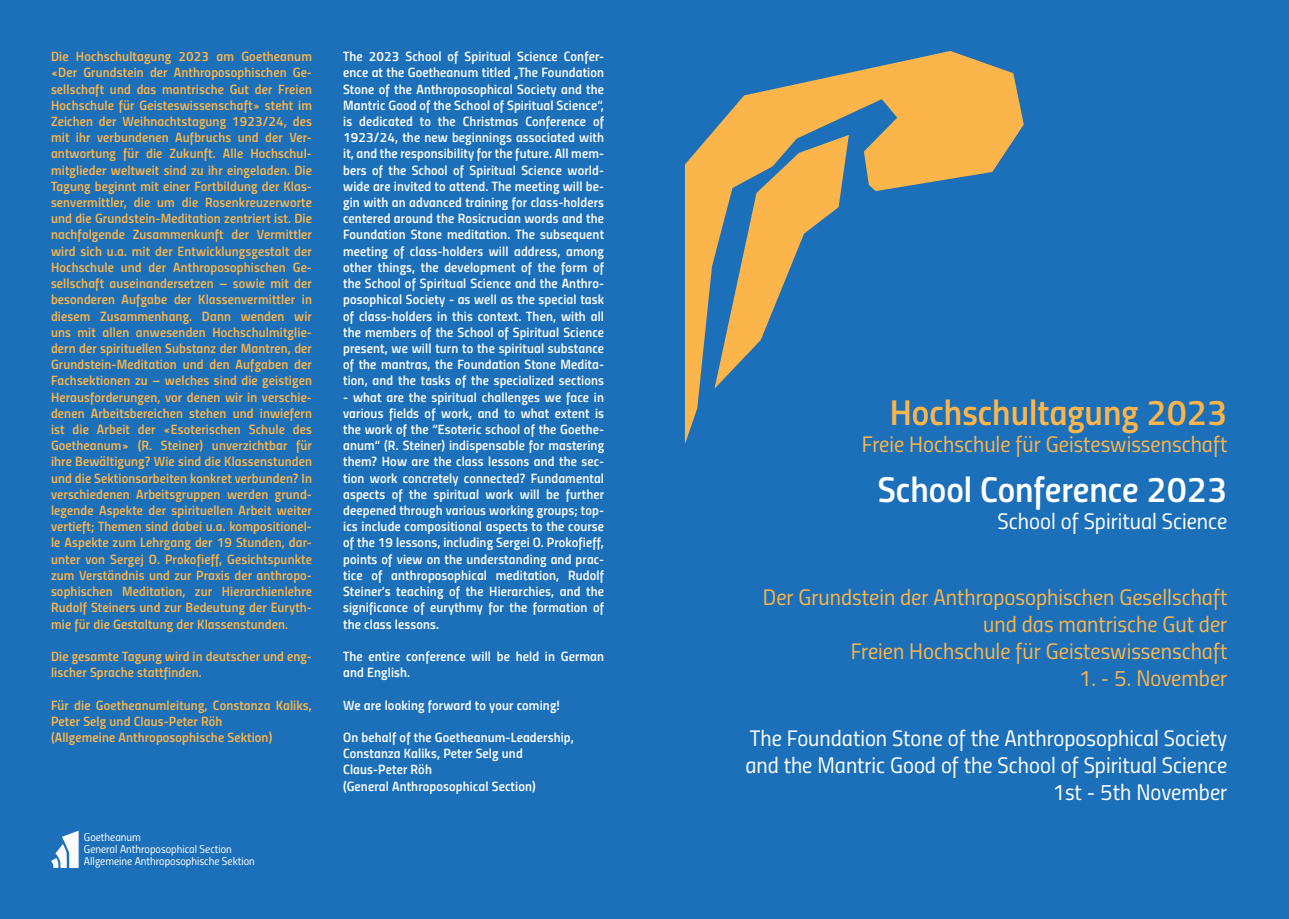
<style>
.page{position:relative;width:1289px;height:919px;background:#fff}
.page>*{position:absolute;margin:0;border:0;box-sizing:border-box;transform-origin:0 0}
.EN_text{font:36px "Titillium Semibold Upright";color:#fff}
.EN_text-2{font:36px "Titillium Semibold Upright";color:#fcb54a}
.EN_text-3{font:22.5px "Titillium Regular Upright";color:#fcb54a}
.EN_text-4{font:22.5px/27px "Titillium Regular Upright";color:#fff}
.EN_Text_Back{font:13.5px/16.2px "Titillium Semibold Upright";letter-spacing:.01em;color:#fff;text-align:justify}
.DE_Back_texrt{font:13.5px/16.2px "Titillium Semibold Upright";letter-spacing:.01em;color:#fcb54a}
.t1{font:11.25px "Titillium Regular Upright";color:#fff}
</style>
<div class="page">
<div style="left:0;top:0;width:1288px;height:918px;background:#1c70b9"></div>
<svg style="left:685px;top:51px;width:338px;height:393px"></svg>
<svg style="left:714px;top:135px;width:134px;height:253px"></svg>
<svg style="left:51px;top:830px;width:28px;height:37px"></svg>
<p class="DE_Back_texrt" style="left:51px;top:48px;width:262px;text-align:justify">Die Hochschultagung 2023 am Goetheanum «Der Grundstein der Anthroposophischen Ge&shy;sellschaft und das mantrische Gut der Freien Hochschule für Geisteswissenschaft» steht im Zeichen der Weihnachtstagung 1923/24, des mit ihr verbundenen Aufbruchs und der Ver&shy;antwortung für die Zukunft. Alle Hochschul&shy;mitglieder weltweit sind zu ihr eingeladen. Die Tagung beginnt mit einer Fortbildung der Klas&shy;senvermittler, die um die Rosenkreuzerworte und die Grundstein-Meditation zentriert ist. Die nachfolgende Zusammenkunft der Vermittler wird sich u.a. mit der Entwicklungsgestalt der Hochschule und der Anthroposophischen Ge&shy;sellschaft auseinandersetzen – sowie mit der besonderen Aufgabe der Klassenvermittler in diesem Zusammenhang. Dann wenden wir uns mit allen anwesenden Hochschulmitglie&shy;dern der spirituellen Substanz der Mantren, der Grundstein-Meditation und den Aufgaben der Fachsektionen zu – welches sind die geistigen Herausforderungen, vor denen wir in verschie&shy;denen Arbeitsbereichen stehen und inwiefern ist die Arbeit der «Esoterischen Schule des Goetheanum» (R. Steiner) unverzichtbar für ihre Bewältigung? Wie sind die Klassenstunden und die Sektionsarbeiten konkret verbunden? In verschiedenen Arbeitsgruppen werden grund&shy;legende Aspekte der spirituellen Arbeit weiter vertieft; Themen sind dabei u.a. kompositionel&shy;le Aspekte zum Lehrgang der 19 Stunden, dar&shy;unter von Sergej O. Prokofieff, Gesichtspunkte zum Verständnis und zur Praxis der anthropo&shy;sophischen Meditation, zur Hierarchienlehre Rudolf Steiners und zur Bedeutung der Euryth&shy;mie für die Gestaltung der Klassenstunden.</p>
<p class="DE_Back_texrt" style="left:51px;top:647px;width:262px">Die gesamte Tagung wird in deutscher und eng&shy;lischer Sprache stattfinden.</p>
<p class="DE_Back_texrt" style="left:51px;top:696px;width:262px">Für die Goetheanumleitung, Constanza Kaliks,<br>Peter Selg und Claus-Peter Röh</p>
<p class="DE_Back_texrt" style="left:51px;top:728px;width:223px">(Allgemeine Anthroposophische Sektion)</p>
<p class="t1" style="left:84px;top:829px;width:58px">Goetheanum</p>
<p class="t1" style="left:84px;top:841px;width:149px">General Anthroposophical Section</p>
<p class="t1" style="left:84px;top:853px;width:172px">Allgemeine Anthroposophische Sektion</p>
<p class="EN_Text_Back" style="left:343px;top:48px;width:262px">The 2023 School of Spiritual Science Confer&shy;ence at the Goetheanum titled „The Foundation Stone of the Anthroposophical Society and the Mantric Good of the School of Spiritual Science“, is dedicated to the Christmas Conference of 1923/24, the new beginnings associated with it, and the responsibility for the future. All mem&shy;bers of the School of Spiritual Science world&shy;wide are invited to attend. The meeting will be&shy;gin with an advanced training for class-holders centered around the Rosicrucian words and the Foundation Stone meditation. The subsequent meeting of class-holders will address, among other things, the development of the form of the School of Spiritual Science and the Anthro&shy;posophical Society - as well as the special task of class-holders in this context. Then, with all the members of the School of Spiritual Science present, we will turn to the spiritual substance of the mantras, the Foundation Stone Medita&shy;tion, and the tasks of the specialized sections</p>
<p class="EN_Text_Back" style="left:343px;top:388px;width:262px">- what are the spiritual challenges we face in various fields of work, and to what extent is the work of the “Esoteric school of the Goethe&shy;anum“ (R. Steiner) indispensable for mastering them? How are the class lessons and the sec&shy;tion work concretely connected? Fundamental aspects of the spiritual work will be further deepened through various working groups; top&shy;ics include compositional aspects to the course of the 19 lessons, including Sergei O. Prokofieff, points of view on the understanding and prac&shy;tice of anthroposophical meditation, Rudolf Steiner‘s teaching of the Hierarchies, and the significance of eurythmy for the formation of the class lessons.</p>
<p class="EN_Text_Back" style="left:343px;top:647px;width:262px">The entire conference will be held in German and English.</p>
<p class="EN_Text_Back" style="left:343px;top:696px;width:218px">We are looking forward to your coming!</p>
<p class="EN_Text_Back" style="left:343px;top:728px;width:232px">On behalf of the Goetheanum-Leadership,</p>
<p class="EN_Text_Back" style="left:343px;top:744px;width:181px">Constanza Kaliks, Peter Selg und</p>
<p class="EN_Text_Back" style="left:343px;top:760px;width:90px">Claus-Peter Röh</p>
<p class="EN_Text_Back" style="left:343px;top:777px;width:194px">(General Anthroposophical Section)</p>
<p class="EN_text-2" style="left:889px;top:384px;width:339px">Hochschultagung 2023</p>
<p class="EN_text-3" style="left:862px;top:427px;width:367px">Freie Hochschule für Geisteswissenschaft</p>
<p class="EN_text" style="left:877px;top:461px;width:351px">School Conference 2023</p>
<p class="EN_text-4" style="left:997px;top:506px;width:231px">School of Spiritual Science</p>
<p class="EN_text-3" style="left:762px;top:580px;width:466px">Der Grundstein der Anthroposophischen Gesellschaft</p>
<p class="EN_text-3" style="left:983px;top:607px;width:245px">und das mantrische Gut der</p>
<p class="EN_text-3" style="left:850px;top:634px;width:378px">Freien Hochschule für Geisteswissenschaft</p>
<p class="EN_text-3" style="left:1078px;top:661px;width:150px">1. - 5. November</p>
<p class="EN_text-4" style="left:745px;top:723px;width:483px">The Foundation Stone of the Anthroposophical Society and the Mantric Good of the School of Spiritual Science</p>
<p class="EN_text-4" style="left:1052px;top:777px;width:176px">1st - 5th November</p>
</div>
